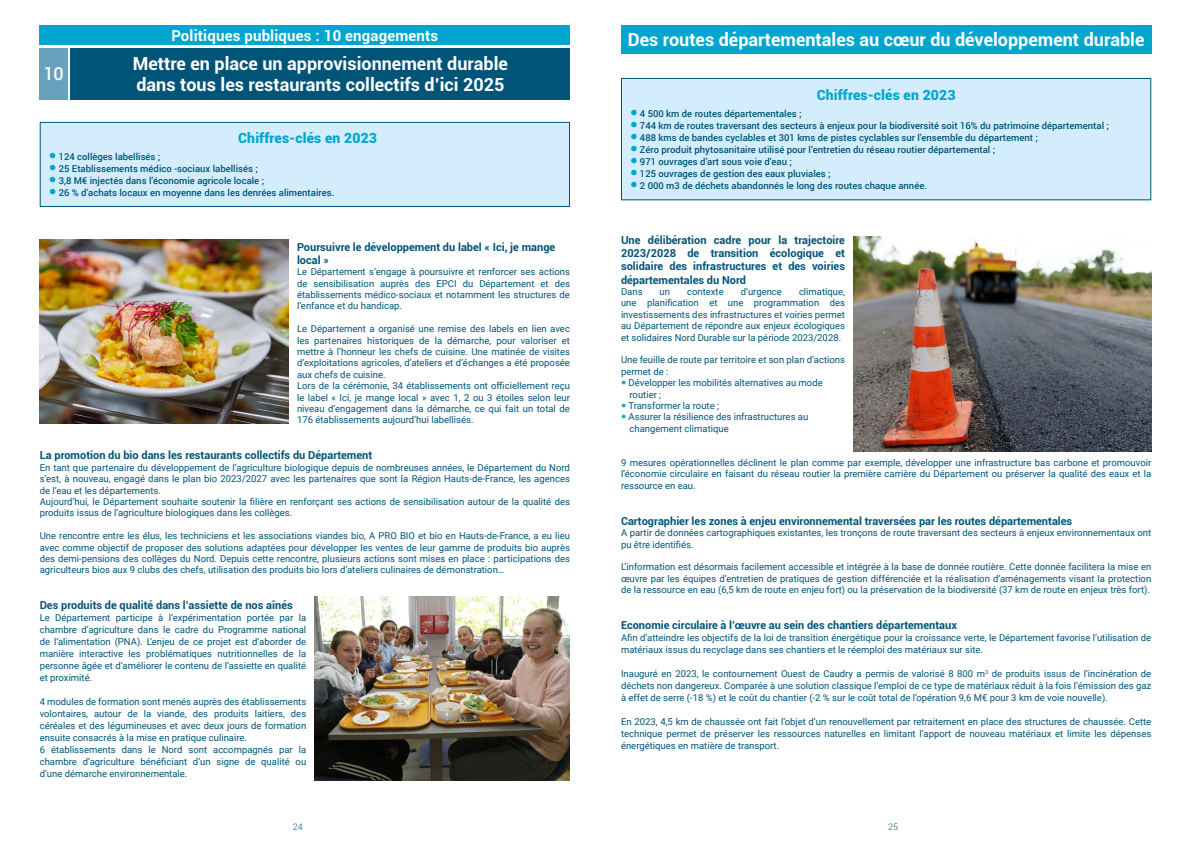
<style>
.page{position:relative;width:1191px;height:842px;background:#fff}
.page>*{position:absolute;margin:0;border:0;box-sizing:border-box;transform-origin:0 0}
.t1{font:700 18px/21.6px "Roboto";color:#fff}
.t2{font:500 18px "Roboto";color:#fff}
.t3{font:700 15px "Roboto";letter-spacing:.01em;color:#fff}
.t4{font:900 14px "Roboto";letter-spacing:.01em;color:#00a6ce}
.t5{font:700 11px/13.2px "Roboto";color:#005478;text-align:justify}
.t6{font:9.5px/11.4px "Roboto";color:#005478;text-align:justify}
.t7{font:500 9.5px "Roboto";color:#005478}
.t8{font:300 9px "Roboto";color:#005478}
.s1{color:#00a6ce}
</style>
<div class="page">
<div style="left:621px;top:26px;width:530px;height:28px;background:#00a6ce"></div>
<div style="left:621px;top:78px;width:529px;height:122px;background:#d4edfc"></div>
<div style="left:621px;top:78px;width:530px;height:122px;border:1px solid #005478"></div>
<div style="left:71px;top:48px;width:499px;height:51px;background:#005478"></div>
<div style="left:40px;top:48px;width:28px;height:51px;background:#67a2bd"></div>
<div style="left:40px;top:26px;width:530px;height:19px;background:#00a6ce"></div>
<div style="left:40px;top:122px;width:529px;height:84px;background:#d4edfc"></div>
<div style="left:40px;top:122px;width:530px;height:85px;border:1px solid #005478"></div>
<img style="left:853px;top:236px;width:298px;height:215px">
<img style="left:40px;top:240px;width:248px;height:184px">
<img style="left:315px;top:596px;width:255px;height:184px">
<h1 class="t2" style="left:44px;top:61px;width:21px">10</h1>
<h2 class="t3" style="left:171px;top:25px;width:268px">Politiques publiques : 10 engagements</h2>
<h1 class="t1" style="left:133px;top:52px;width:377px">Mettre en place un approvisionnement durable dans tous les restaurants collectifs d’ici 2025</h1>
<h3 class="t4" style="left:238px;top:128px;width:140px">Chiffres-clés en 2023</h3>
<p class="t7" style="left:49px;top:150px;width:113px"><span class="s1">●</span> 124 collèges labellisés ;</p>
<p class="t7" style="left:49px;top:162px;width:210px"><span class="s1">●</span> 25 Etablissements médico -sociaux labellisés ;</p>
<p class="t7" style="left:49px;top:174px;width:216px"><span class="s1">●</span> 3,8 M€ injectés dans l’économie agricole locale ;</p>
<p class="t7" style="left:49px;top:186px;width:287px"><span class="s1">●</span> 26 % d’achats locaux en moyenne dans les denrées alimentaires.</p>
<p class="t5" style="left:297px;top:240px;width:260px">Poursuivre le développement du label « Ici, je mange local »</p>
<p class="t6" style="left:297px;top:266px;width:274px">Le Département s’engage à poursuivre et renforcer ses actions de sensibilisation auprès des EPCI du Département et des établissements médico-sociaux et notamment les structures de l’enfance et du handicap.</p>
<p class="t6" style="left:297px;top:323px;width:274px;text-align:left">Le Département a organisé une remise des labels en lien avec les partenaires historiques de la démarche, pour valoriser et mettre à l’honneur les chefs de cuisine. Une matinée de visites d’exploitations agricoles, d’ateliers et d’échanges a été proposée aux chefs de cuisine.<br>Lors de la cérémonie, 34 établissements ont officiellement reçu le label « Ici, je mange local » avec 1, 2 ou 3 étoiles selon leur niveau d’engagement dans la démarche, ce qui fait un total de 176 établissements aujourd’hui labellisés.</p>
<p class="t5" style="left:40px;top:448px;width:334px">La promotion du bio dans les restaurants collectifs du Département</p>
<p class="t6" style="left:40px;top:461px;width:532px;text-align:left">En tant que partenaire du développement de l’agriculture biologique depuis de nombreuses années, le Département du Nord s’est, à nouveau, engagé dans le plan bio 2023/2027 avec les partenaires que sont la Région Hauts-de-France, les agences de l’eau et les départements.<br>Aujourd’hui, le Département souhaite soutenir la filière en renforçant ses actions de sensibilisation autour de la qualité des produits issus de l’agriculture biologiques dans les collèges.</p>
<p class="t6" style="left:40px;top:530px;width:532px">Une rencontre entre les élus, les techniciens et les associations viandes bio, A PRO BIO et bio en Hauts-de-France, a eu lieu avec comme objectif de proposer des solutions adaptées pour développer les ventes de leur gamme de produits bio auprès des demi-pensions des collèges du Nord. Depuis cette rencontre, plusieurs actions sont mises en place : participations des agriculteurs bios aux 9 clubs des chefs, utilisation des produits bio lors d’ateliers culinaires de démonstration…</p>
<p class="t5" style="left:40px;top:598px;width:255px">Des produits de qualité dans l’assiette de nos aînés</p>
<p class="t6" style="left:40px;top:612px;width:268px;line-height:12px">Le Département participe à l’expérimentation portée par la chambre d’agriculture dans le cadre du Programme national de l’alimentation (PNA). L’enjeu de ce projet est d’aborder de manière interactive les problématiques nutritionnelles de la personne âgée et d’améliorer le contenu de l’assiette en qualité et proximité.</p>
<p class="t6" style="left:40px;top:696px;width:268px;line-height:12px;text-align:left">4 modules de formation sont menés auprès des établissements volontaires, autour de la viande, des produits laitiers, des céréales et des légumineuses et avec deux jours de formation ensuite consacrés à la mise en pratique culinaire.<br>6 établissements dans le Nord sont accompagnés par la chambre d’agriculture bénéficiant d’un signe de qualité ou d’une démarche environnementale.</p>
<h1 class="t1" style="left:628px;top:29px;width:518px">Des routes départementales au cœur du développement durable</h1>
<h3 class="t4" style="left:816px;top:85px;width:140px">Chiffres-clés en 2023</h3>
<p class="t7" style="left:630px;top:107px;width:172px"><span class="s1">●</span> 4 500 km de routes départementales ;</p>
<p class="t7" style="left:630px;top:119px;width:480px"><span class="s1">●</span> 744 km de routes traversant des secteurs à enjeux pour la biodiversité soit 16% du patrimoine départemental ;</p>
<p class="t7" style="left:630px;top:131px;width:409px"><span class="s1">●</span> 488 kms de bandes cyclables et 301 kms de pistes cyclables sur l'ensemble du département ;</p>
<p class="t7" style="left:630px;top:143px;width:366px"><span class="s1">●</span> Zéro produit phytosanitaire utilisé pour l’entretien du réseau routier départemental ;</p>
<p class="t7" style="left:630px;top:155px;width:163px"><span class="s1">●</span> 971 ouvrages d’art sous voie d’eau ;</p>
<p class="t7" style="left:630px;top:167px;width:202px"><span class="s1">●</span> 125 ouvrages de gestion des eaux pluviales ;</p>
<p class="t7" style="left:630px;top:179px;width:298px"><span class="s1">●</span> 2 000 m3 de déchets abandonnés le long des routes chaque année.</p>
<p class="t5" style="left:621px;top:233px;width:225px">Une délibération cadre pour la trajectoire 2023/2028 de transition écologique et solidaire des infrastructures et des voiries départementales du Nord</p>
<p class="t6" style="left:621px;top:286px;width:23px">Dans</p>
<p class="t6" style="left:659px;top:286px;width:12px">un</p>
<p class="t6" style="left:687px;top:286px;width:38px">contexte</p>
<p class="t6" style="left:740px;top:286px;width:43px">d’urgence</p>
<p class="t6" style="left:621px;top:286px;width:225px;text-indent:178px">climatique, une planification et une programmation des investissements des infrastructures et voiries permet au Département de répondre aux enjeux écologiques et solidaires Nord Durable sur la période 2023/2028.</p>
<p class="t6" style="left:621px;top:354px;width:225px">Une feuille de route par territoire et son plan d’actions</p>
<p class="t6" style="left:621px;top:365px;width:49px">permet de :</p>
<p class="t6" style="left:628px;top:377px;width:196px">Développer les mobilités alternatives au mode</p>
<p class="t6" style="left:629px;top:388px;width:33px">routier ;</p>
<p class="t6" style="left:628px;top:400px;width:92px">Transformer la route ;</p>
<p class="t6" style="left:628px;top:411px;width:181px">Assurer la résilience des infrastructures au</p>
<p class="t6" style="left:629px;top:422px;width:101px">changement climatique</p>
<p class="t6" style="left:621px;top:457px;width:532px">9 mesures opérationnelles déclinent le plan comme par exemple, développer une infrastructure bas carbone et promouvoir l’économie circulaire en faisant du réseau routier la première carrière du Département ou préserver la qualité des eaux et la ressource en eau.</p>
<p class="t5" style="left:621px;top:514px;width:453px">Cartographier les zones à enjeu environnemental traversées par les routes départementales</p>
<p class="t6" style="left:621px;top:527px;width:532px">A partir de données cartographiques existantes, les tronçons de route traversant des secteurs à enjeux environnementaux ont pu être identifiés.</p>
<p class="t6" style="left:621px;top:561px;width:532px">L’information est désormais facilement accessible et intégrée à la base de donnée routière. Cette donnée facilitera la mise en œuvre par les équipes d’entretien de pratiques de gestion différenciée et la réalisation d’aménagements visant la protection de la ressource en eau (6,5 km de route en enjeu fort) ou la préservation de la biodiversité (37 km de route en enjeux très fort).</p>
<p class="t5" style="left:621px;top:618px;width:337px">Economie circulaire à l’œuvre au sein des chantiers départementaux</p>
<p class="t6" style="left:621px;top:631px;width:532px;line-height:12px">Afin d’atteindre les objectifs de la loi de transition énergétique pour la croissance verte, le Département favorise l’utilisation de matériaux issus du recyclage dans ses chantiers et le réemploi des matériaux sur site.</p>
<p class="t6" style="left:621px;top:667px;width:532px;line-height:12px">Inauguré en 2023, le contournement Ouest de Caudry a permis de valorisé 8 800 m<sup>3</sup> de produits issus de l’incinération de déchets non dangereux. Comparée à une solution classique l’emploi de ce type de matériaux réduit à la fois l’émission des gaz à effet de serre (-18 %) et le coût du chantier (-2 % sur le coût total de l’opération 9,6 M€ pour 3 km de voie nouvelle).</p>
<p class="t6" style="left:621px;top:715px;width:532px;line-height:12px">En 2023, 4,5 km de chaussée ont fait l’objet d’un renouvellement par retraitement en place des structures de chaussée. Cette technique permet de préserver les ressources naturelles en limitant l’apport de nouveau matériaux et limite les dépenses énergétiques en matière de transport.</p>
<p class="t8" style="left:293px;top:820px;width:11px">24</p>
<p class="t8" style="left:888px;top:820px;width:11px">25</p>
</div>
